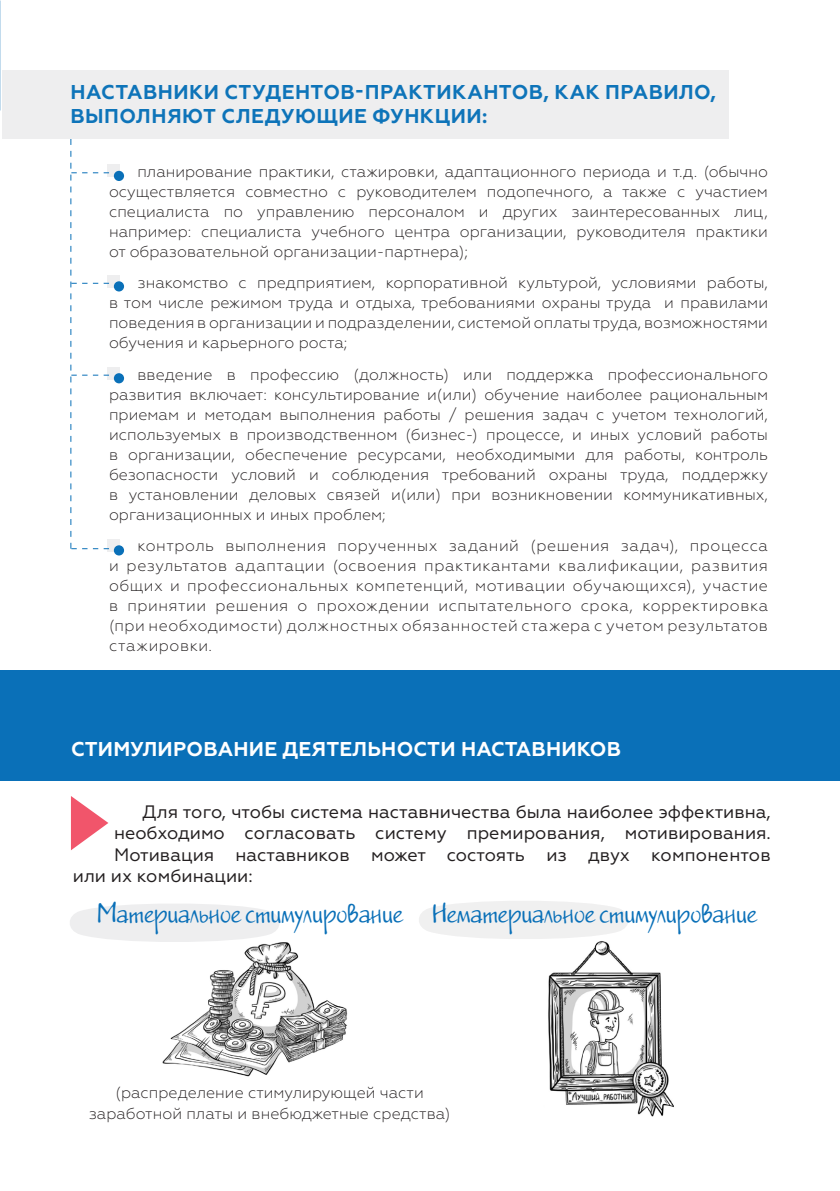
<style>
.page{position:relative;width:840px;height:1191px;background:#fff}
.page>*{position:absolute;margin:0;border:0;box-sizing:border-box;transform-origin:0 0}
.t1{font:24px "Jakob CTT";color:#0a70b8}
.t2{font:700 20px/24px "Geometria";letter-spacing:.025em;color:#0e74b9}
.t3{font:700 20px "Geometria";letter-spacing:.01em;color:#fff}
.t4{font:18px "Geometria";color:#231f20}
.t5{font:300 16px/20px "Geometria";color:#231f20;text-align:justify}
</style>
<div class="page">
<div style="left:0;top:670px;width:839px;height:110px;background:#0a70b8"></div>
<svg style="left:71px;top:796px;width:37px;height:54px"></svg>
<img style="left:162px;top:942px;width:186px;height:135px">
<img style="left:548px;top:941px;width:126px;height:176px">
<svg style="left:70px;top:904px;width:213px;height:40px"></svg>
<svg style="left:419px;top:901px;width:209px;height:38px"></svg>
<div style="left:2px;top:71px;width:726px;height:68px;background:#eeeeef"></div>
<div style="left:108px;top:539px;width:12px;height:12px;background:#eeeeef"></div>
<div style="left:114px;top:545px;width:10px;height:10px;background:#0a70b8;border-radius:50%"></div>
<div style="left:108px;top:367px;width:12px;height:12px;background:#eeeeef"></div>
<div style="left:114px;top:373px;width:10px;height:10px;background:#0a70b8;border-radius:50%"></div>
<div style="left:108px;top:275px;width:12px;height:12px;background:#eeeeef"></div>
<div style="left:114px;top:281px;width:10px;height:10px;background:#0a70b8;border-radius:50%"></div>
<div style="left:108px;top:165px;width:12px;height:12px;background:#eeeeef"></div>
<div style="left:114px;top:171px;width:10px;height:10px;background:#0a70b8;border-radius:50%"></div>
<svg style="left:70px;top:139px;width:39px;height:410px"></svg>
<p class="t2" style="left:70px;top:80px;width:646px">НАСТАВНИКИ СТУДЕНТОВ-ПРАКТИКАНТОВ, КАК ПРАВИЛО,<br>ВЫПОЛНЯЮТ СЛЕДУЮЩИЕ ФУНКЦИИ:</p>
<p class="t5" style="left:109px;top:161px;width:660px;text-indent:28px">планирование практики, стажировки, адаптационного периода и т.д. (обычно осуществляется совместно с руководителем подопечного, а также с участием специалиста по управлению персоналом и других заинтересованных лиц, например: специалиста учебного центра организации, руководителя практики от образовательной организации-партнера);</p>
<p class="t5" style="left:109px;top:273px;width:660px;text-indent:28px">знакомство с предприятием, корпоративной культурой, условиями работы, в том числе режимом труда и отдыха, требованиями охраны труда и правилами поведения в организации и подразделении, системой оплаты труда, возможностями обучения и карьерного роста;</p>
<p class="t5" style="left:109px;top:364px;width:660px;text-indent:28px">введение в профессию (должность) или поддержка профессионального развития включает: консультирование и(или) обучение наиболее рациональным приемам и методам выполнения работы / решения задач с учетом технологий, используемых в производственном (бизнес-) процессе, и иных условий работы в организации, обеспечение ресурсами, необходимыми для работы, контроль безопасности условий и соблюдения требований охраны труда, поддержку в установлении деловых связей и(или) при возникновении коммуникативных, организационных и иных проблем;</p>
<p class="t5" style="left:109px;top:535px;width:660px;text-indent:28px">контроль выполнения порученных заданий (решения задач), процесса и результатов адаптации (освоения практикантами квалификации, развития общих и профессиональных компетенций, мотивации обучающихся), участие в принятии решения о прохождении испытательного срока, корректировка (при необходимости) должностных обязанностей стажера с учетом результатов стажировки.</p>
<p class="t3" style="left:71px;top:737px;width:551px">СТИМУЛИРОВАНИЕ ДЕЯТЕЛЬНОСТИ НАСТАВНИКОВ</p>
<p class="t4" style="left:142px;top:801px;width:629px">Для того, чтобы система наставничества была наиболее эффективна,</p>
<p class="t4" style="left:114px;top:822px;width:658px">необходимо согласовать систему премирования, мотивирования.</p>
<p class="t4" style="left:114px;top:844px;width:658px">Мотивация наставников может состоять из двух компонентов</p>
<p class="t4" style="left:73px;top:865px;width:181px">или их комбинации:</p>
<p class="t1" style="left:97px;top:895px;width:307px">Материальное стимулирование</p>
<p class="t1" style="left:431px;top:895px;width:326px">Нематериальное стимулирование</p>
<p class="t5" style="left:89px;top:1082px;width:363px;text-align:center">(распределение стимулирующей части заработной платы и внебюджетные средства)</p>
</div>
